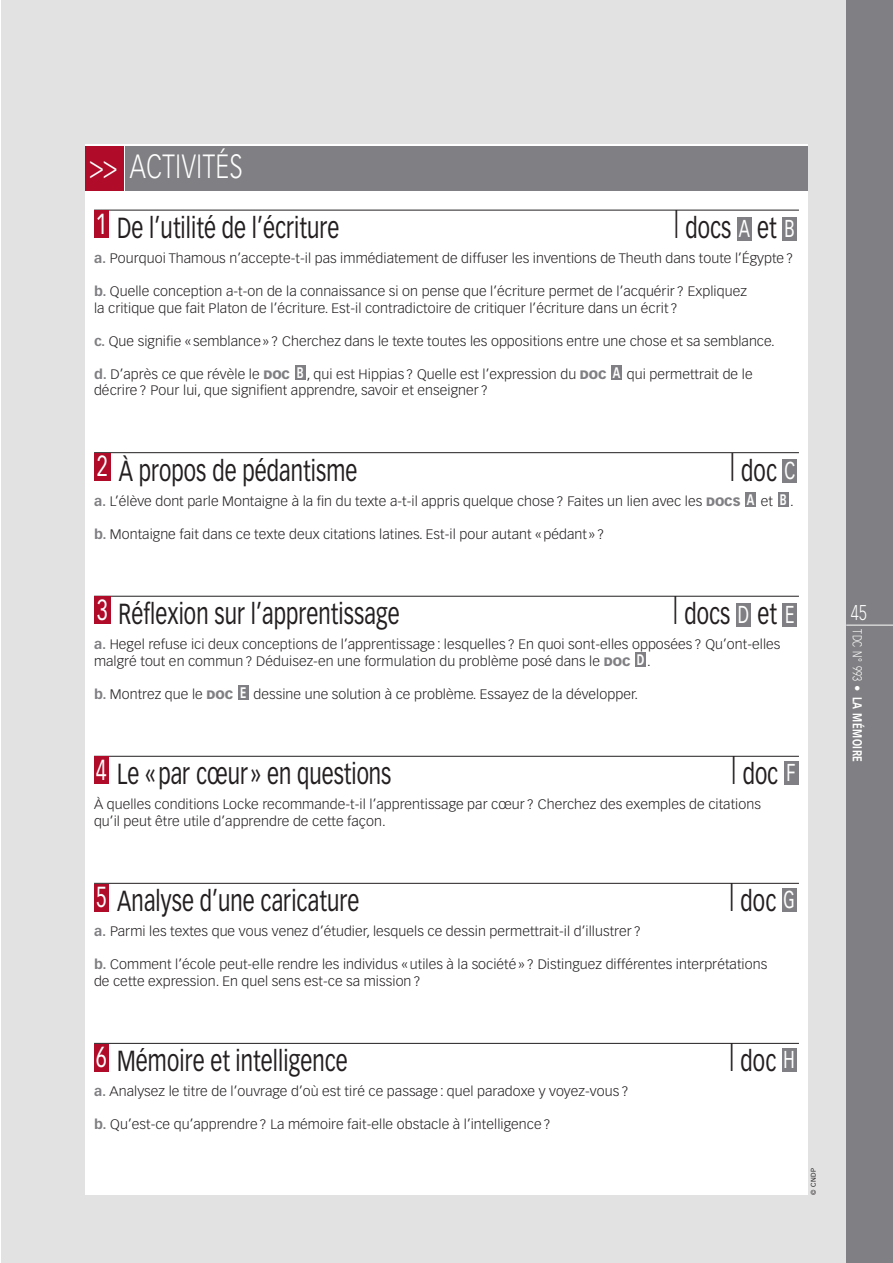
<style>
.page{position:relative;width:893px;height:1263px;background:#fff}
.page>*{position:absolute;margin:0;border:0;box-sizing:border-box;transform-origin:0 0}
.t1{font:300 33px "Vectora LH";letter-spacing:.025em;color:#fff;scale:.75 1}
.t2{font:28.5px "Vectora LH";letter-spacing:.005em;color:#231f20;scale:.75 1}
.t3{font:28.5px "Vectora LH";color:#fff;scale:.7 1}
.t4{font:24px "Vectora LH";color:#fff;scale:.7 1}
.t5{font:300 21px "Vectora LH";color:#fff;scale:.75 1}
.t6{font:700 15px "Vectora LH";color:#fff;scale:.7 1}
.t7{font:300 13.5px/16.5px "Vectora LH";letter-spacing:.005em;color:#231f20;scale:1.05 1}
.t8{font:300 12.75px "Vectora LH";letter-spacing:.05em;color:#fff;scale:.75 1}
.t9{font:6.75px "Vectora LH";color:#231f20}
.s1{font-weight:300;font-size:36px}
.s2{font-weight:700;color:#807f83}
.s3{font-weight:900;font-size:12px;color:#807f83}
.s4{font-weight:700}
</style>
<div class="page">
<div style="left:1px;top:0;width:862px;height:1263px;background:#e2e2e3"></div>
<div style="left:846px;top:0;width:47px;height:1263px;background:#807f83"></div>
<hr style="left:846px;top:625px;width:47px;height:1px;background:#fff">
<div style="left:85px;top:145px;width:723px;height:1050px;background:#fff"></div>
<hr style="left:94px;top:210px;width:705px;height:1px;background:#231f20">
<hr style="left:94px;top:452px;width:705px;height:1px;background:#231f20">
<hr style="left:94px;top:596px;width:705px;height:1px;background:#231f20">
<hr style="left:94px;top:756px;width:705px;height:1px;background:#231f20">
<hr style="left:94px;top:883px;width:705px;height:1px;background:#231f20">
<hr style="left:94px;top:1043px;width:705px;height:1px;background:#231f20">
<div style="left:782px;top:1048px;width:14px;height:23px;background:#807f83"></div>
<div style="left:94px;top:1044px;width:15px;height:27px;background:#b00b28"></div>
<div style="left:782px;top:888px;width:14px;height:23px;background:#807f83"></div>
<div style="left:94px;top:884px;width:15px;height:27px;background:#b00b28"></div>
<div style="left:784px;top:761px;width:14px;height:23px;background:#807f83"></div>
<div style="left:94px;top:757px;width:15px;height:27px;background:#b00b28"></div>
<div style="left:238px;top:685px;width:11px;height:15px;background:#807f83"></div>
<div style="left:635px;top:652px;width:11px;height:15px;background:#807f83"></div>
<div style="left:783px;top:603px;width:14px;height:23px;background:#807f83"></div>
<div style="left:736px;top:603px;width:14px;height:23px;background:#807f83"></div>
<div style="left:94px;top:597px;width:17px;height:27px;background:#b00b28"></div>
<div style="left:778px;top:492px;width:11px;height:15px;background:#807f83"></div>
<div style="left:745px;top:492px;width:11px;height:15px;background:#807f83"></div>
<div style="left:783px;top:459px;width:14px;height:24px;background:#807f83"></div>
<div style="left:94px;top:453px;width:17px;height:28px;background:#b00b28"></div>
<div style="left:611px;top:365px;width:11px;height:15px;background:#807f83"></div>
<div style="left:295px;top:365px;width:10px;height:15px;background:#807f83"></div>
<div style="left:782px;top:217px;width:14px;height:23px;background:#807f83"></div>
<div style="left:737px;top:217px;width:14px;height:23px;background:#807f83"></div>
<div style="left:94px;top:210px;width:15px;height:28px;background:#b00b28"></div>
<div style="left:125px;top:146px;width:683px;height:44px;background:#807f83"></div>
<div style="left:85px;top:146px;width:38px;height:44px;background:#b00b28"></div>
<h1 class="t1" style="left:89px;top:152px;width:206px">&gt;&gt; ACTIVITÉS</h1>
<h2 class="t2" style="left:117px;top:216px;width:298px">De l’utilité de l’écriture</h2>
<h2 class="t2" style="left:673px;top:216px;width:139px"><span class="s1">l</span> docs et</h2>
<p class="t7" style="left:94px;top:251px;width:668px"><span class="s2">a.</span> Pourquoi Thamous n’accepte-t-il pas immédiatement de diffuser les inventions de Theuth dans toute l’Égypte ?</p>
<p class="t7" style="left:94px;top:284px;width:623px"><span class="s2">b.</span> Quelle conception a-t-on de la connaissance si on pense que l’écriture permet de l’acquérir ? Expliquez la critique que fait Platon de l’écriture. Est-il contradictoire de critiquer l’écriture dans un écrit ?</p>
<p class="t7" style="left:94px;top:333px;width:650px"><span class="s2">c.</span> Que signifie « semblance » ? Cherchez dans le texte toutes les oppositions entre une chose et sa semblance.</p>
<p class="t7" style="left:94px;top:366px;width:490px"><span class="s2">d.</span> D’après ce que révèle le <span class="s3">DOC</span> , qui est Hippias ? Quelle est l’expression du <span class="s3">DOC</span></p>
<p class="t7" style="left:627px;top:366px;width:121px">qui permettrait de le</p>
<p class="t7" style="left:94px;top:383px;width:377px">décrire ? Pour lui, que signifient apprendre, savoir et enseigner ?</p>
<h2 class="t3" style="left:96px;top:212px;width:17px">1</h2>
<h3 class="t4" style="left:739px;top:218px;width:18px">A</h3>
<h3 class="t4" style="left:784px;top:218px;width:16px">B</h3>
<p class="t6" style="left:297px;top:366px;width:11px">B</p>
<p class="t6" style="left:613px;top:366px;width:12px">A</p>
<h2 class="t2" style="left:119px;top:458px;width:320px">À propos de pédantisme</h2>
<h2 class="t2" style="left:729px;top:458px;width:65px"><span class="s1">l</span> doc</h2>
<p class="t7" style="left:94px;top:493px;width:617px"><span class="s2">a.</span> L’élève dont parle Montaigne à la fin du texte a-t-il appris quelque chose ? Faites un lien avec les <span class="s3">DOCS</span></p>
<p class="t7" style="left:761px;top:493px;width:13px">et</p>
<p class="t7" style="left:790px;top:493px;width:5px">.</p>
<p class="t7" style="left:94px;top:526px;width:488px"><span class="s2">b.</span> Montaigne fait dans ce texte deux citations latines. Est-il pour autant « pédant » ?</p>
<h2 class="t3" style="left:97px;top:454px;width:17px">2</h2>
<h3 class="t4" style="left:784px;top:461px;width:17px">C</h3>
<p class="t6" style="left:747px;top:493px;width:12px">A</p>
<p class="t6" style="left:780px;top:493px;width:11px">B</p>
<h2 class="t2" style="left:119px;top:602px;width:376px">Réflexion sur l’apprentissage</h2>
<h2 class="t2" style="left:673px;top:602px;width:141px"><span class="s1">l</span> docs et</h2>
<p class="t7" style="left:94px;top:637px;width:655px"><span class="s2">a.</span> Hegel refuse ici deux conceptions de l’apprentissage : lesquelles ? En quoi sont-elles opposées ? Qu’ont-elles malgré tout en commun ? Déduisez-en une formulation du problème posé dans le <span class="s3">DOC</span> .</p>
<p class="t7" style="left:94px;top:686px;width:134px"><span class="s2">b.</span> Montrez que le <span class="s3">DOC</span></p>
<p class="t7" style="left:253px;top:686px;width:368px">dessine une solution à ce problème. Essayez de la développer.</p>
<h2 class="t3" style="left:97px;top:598px;width:17px">3</h2>
<h3 class="t4" style="left:738px;top:604px;width:18px">D</h3>
<h3 class="t4" style="left:785px;top:604px;width:15px">E</h3>
<p class="t6" style="left:637px;top:653px;width:12px">D</p>
<p class="t6" style="left:240px;top:686px;width:10px">E</p>
<h2 class="t2" style="left:117px;top:762px;width:367px">Le « par cœur » en questions</h2>
<h2 class="t2" style="left:731px;top:762px;width:65px"><span class="s1">l</span> doc</h2>
<p class="t7" style="left:94px;top:797px;width:637px">À quelles conditions Locke recommande-t-il l’apprentissage par cœur ? Cherchez des exemples de citations qu’il peut être utile d’apprendre de cette façon.</p>
<h2 class="t3" style="left:96px;top:758px;width:17px">4</h2>
<h3 class="t4" style="left:787px;top:762px;width:15px">F</h3>
<h2 class="t2" style="left:117px;top:889px;width:324px">Analyse d’une caricature</h2>
<h2 class="t2" style="left:729px;top:889px;width:65px"><span class="s1">l</span> doc</h2>
<p class="t7" style="left:94px;top:924px;width:522px"><span class="s2">a.</span> Parmi les textes que vous venez d’étudier, lesquels ce dessin permettrait-il d’illustrer ?</p>
<p class="t7" style="left:94px;top:957px;width:643px"><span class="s2">b.</span> Comment l’école peut-elle rendre les individus « utiles à la société » ? Distinguez différentes interprétations de cette expression. En quel sens est-ce sa mission ?</p>
<h2 class="t3" style="left:96px;top:885px;width:17px">5</h2>
<h3 class="t4" style="left:784px;top:889px;width:18px">G</h3>
<h2 class="t2" style="left:117px;top:1049px;width:309px">Mémoire et intelligence</h2>
<h2 class="t2" style="left:729px;top:1049px;width:65px"><span class="s1">l</span> doc</h2>
<p class="t7" style="left:94px;top:1084px;width:511px"><span class="s2">a.</span> Analysez le titre de l’ouvrage d’où est tiré ce passage : quel paradoxe y voyez-vous ?</p>
<p class="t7" style="left:94px;top:1117px;width:437px"><span class="s2">b.</span> Qu’est-ce qu’apprendre ? La mémoire fait-elle obstacle à l’intelligence ?</p>
<h2 class="t3" style="left:96px;top:1045px;width:17px">6</h2>
<h3 class="t4" style="left:784px;top:1049px;width:18px">H</h3>
<p class="t9" style="left:811px;top:1195px;width:28px;rotate:-90deg">© CNDP</p>
<h3 class="t5" style="left:851px;top:604px;width:23px">45</h3>
<p class="t8" style="left:863px;top:629px;width:178px;rotate:90deg">TDC N° 993 • <span class="s4">LA MÉMOIRE</span></p>
</div>
